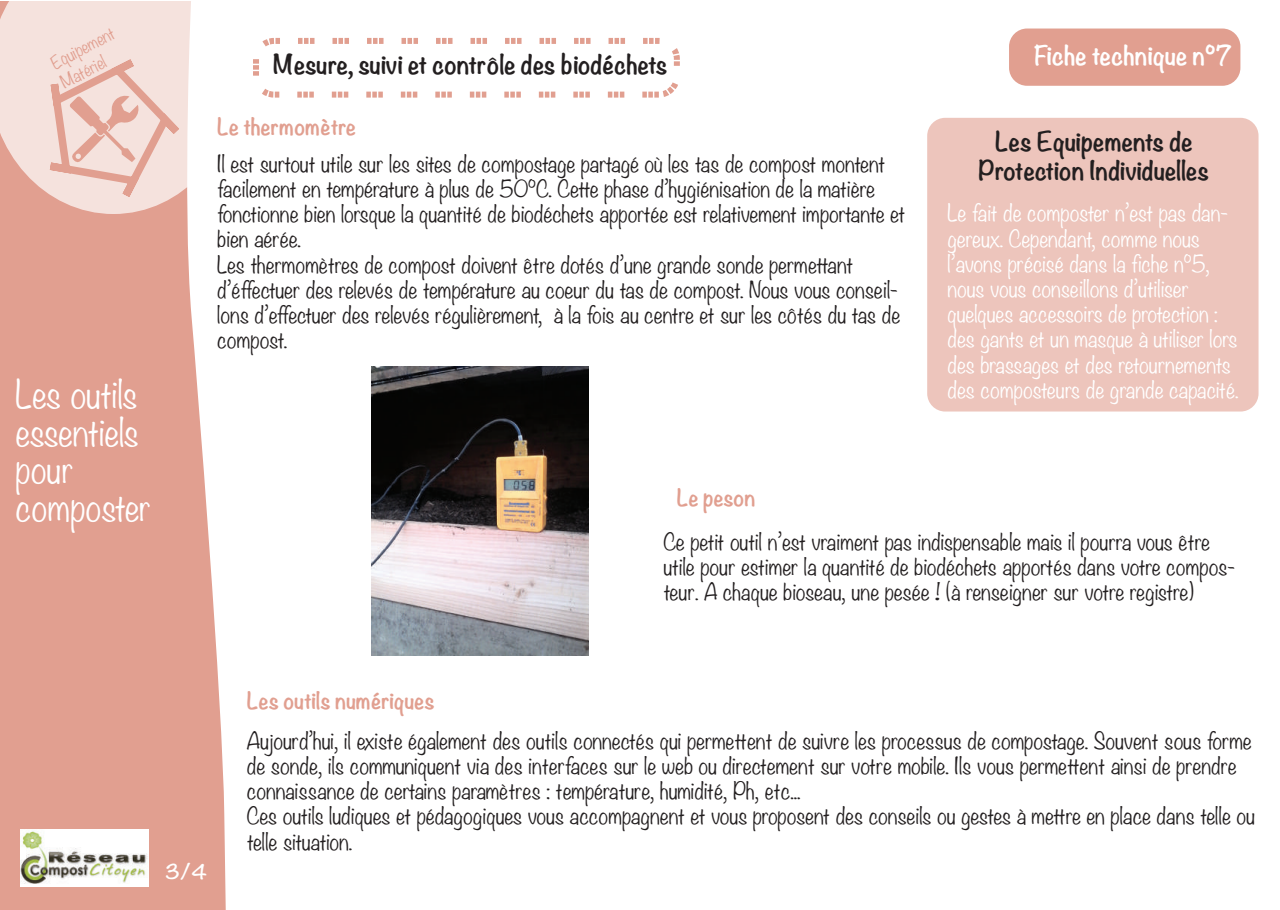
<style>
.page{position:relative;width:1280px;height:910px;background:#fff}
.page>*{position:absolute;margin:0;border:0;box-sizing:border-box;transform-origin:0 0}
.t1{font:300 34.5px/37.5px "Noteworthy";color:#fff}
.t2{font:700 24px/28.8px "Noteworthy";color:#231f20;text-align:center}
.t3{font:700 24px "Noteworthy";color:#fff}
.t4{font:300 21px/25.2px "Noteworthy";color:#231f20}
.t5{font:300 21px/25.2px "Noteworthy";color:#fff}
.t6{font:700 21px "Noteworthy";color:#e19f90}
.t7{font:700 18px "Noteworthy";color:#fff}
.t8{font:300 16.05px/21.5px "Noteworthy";color:#e19f90}
</style>
<div class="page">
<div style="left:0;top:2px;width:229px;height:908px;background:#e19f90"></div>
<svg style="left:0;top:1px;width:163px;height:213px;fill:#f5e2dd"></svg>
<svg style="left:163px;top:1px;width:106px;height:909px;fill:#fff"></svg>
<svg style="left:42px;top:53px;width:145px;height:152px"></svg>
<div style="left:1009px;top:29px;width:231px;height:57px;background:#e19f90;border-radius:18px"></div>
<div style="left:927px;top:118px;width:331px;height:294px;background:#edc5bc;border-radius:18px"></div>
<div style="left:253px;top:38px;width:427px;height:60px;border:6px dashed #e19f90;border-radius:18px"></div>
<img style="left:372px;top:367px;width:216px;height:289px">
<img style="left:21px;top:829px;width:127px;height:57px">
<p class="t8" style="left:46px;top:55px;width:72px;rotate:-28deg">Equipement<br>Matériel</p>
<h1 class="t1" style="left:16px;top:375px;width:137px">Les outils essentiels pour composter</h1>
<p class="t2" style="left:273px;top:49px;width:396px">Mesure, suivi et contrôle des biodéchets</p>
<p class="t6" style="left:217px;top:108px;width:140px">Le thermomètre</p>
<p class="t4" style="left:217px;top:150px;width:689px">Il est surtout utile sur les sites de compostage partagé où les tas de compost montent facilement en température à plus de 50°C. Cette phase d’hygiénisation de la matière fonctionne bien lorsque la quantité de biodéchets apportée est relativement importante et bien aérée.<br>Les thermomètres de compost doivent être dotés d’une grande sonde permettant d’éffectuer des relevés de température au coeur du tas de compost. Nous vous conseil&shy;lons d’effectuer des relevés régulièrement, à la fois au centre et sur les côtés du tas de compost.</p>
<p class="t3" style="left:1034px;top:34px;width:200px">Fiche technique n°7</p>
<p class="t2" style="left:978px;top:127px;width:232px">Les Equipements de<br>Protection Individuelles</p>
<p class="t5" style="left:947px;top:200px;width:292px">Le fait de composter n’est pas dan&shy;gereux. Cependant, comme nous l’avons précisé dans la fiche n°5, nous vous conseillons d’utiliser quelques accessoirs de protection : des gants et un masque à utiliser lors des brassages et des retournements des composteurs de grande capacité.</p>
<p class="t6" style="left:677px;top:479px;width:80px">Le peson</p>
<p class="t4" style="left:663px;top:528px;width:573px">Ce petit outil n’est vraiment pas indispensable mais il pourra vous être utile pour estimer la quantité de biodéchets apportés dans votre compos&shy;teur. A chaque bioseau, une pesée ! (à renseigner sur votre registre)</p>
<p class="t7" style="left:165px;top:856px;width:43px">3/4</p>
<p class="t6" style="left:247px;top:682px;width:189px">Les outils numériques</p>
<p class="t4" style="left:247px;top:727px;width:1009px">Aujourd’hui, il existe également des outils connectés qui permettent de suivre les processus de compostage. Souvent sous forme de sonde, ils communiquent via des interfaces sur le web ou directement sur votre mobile. Ils vous permettent ainsi de prendre connaissance de certains paramètres : température, humidité, Ph, etc...<br>Ces outils ludiques et pédagogiques vous accompagnent et vous proposent des conseils ou gestes à mettre en place dans telle ou telle situation.</p>
</div>
